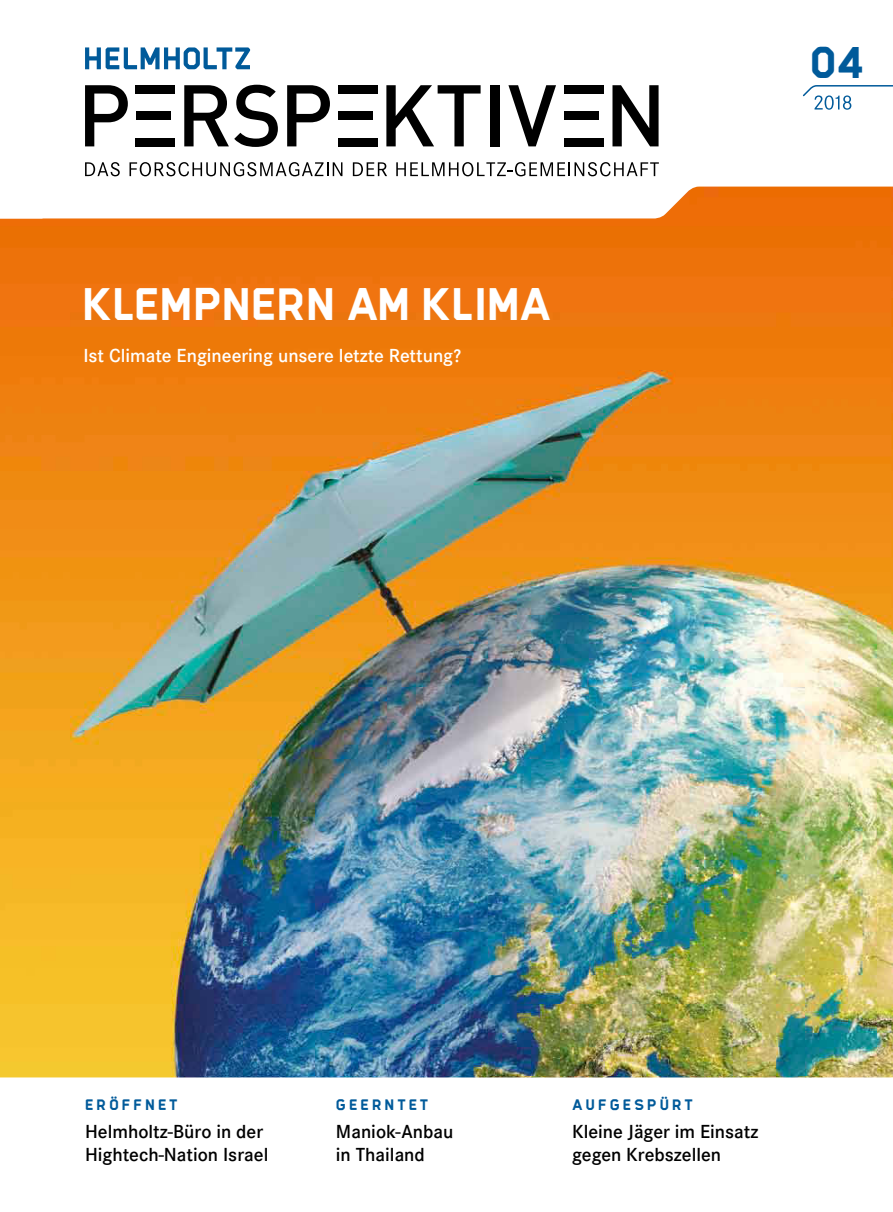
<style>
.page{position:relative;width:893px;height:1212px;background:#fff}
.page>*{position:absolute;margin:0;border:0;box-sizing:border-box;transform-origin:0 0}
.t1{font:700 45px "Hermann";color:#fff}
.t2{font:700 43.8px "Hermann";color:#005a9a}
.t3{font:600 19.5px/23.4px "Corporate S";color:#000}
.t4{font:600 19.5px "Corporate S";color:#fff}
.t5{font:700 15px "Hermann";letter-spacing:.2em;color:#005a9a}
</style>
<div class="page">
<img style="left:0;top:218px;width:893px;height:859px">
<svg style="left:85px;top:49px;width:808px;height:169px"></svg>
<svg style="left:85px;top:162px;width:35px;height:14px"></svg>
<svg style="left:130px;top:162px;width:212px;height:14px"></svg>
<svg style="left:353px;top:162px;width:34px;height:14px"></svg>
<svg style="left:396px;top:162px;width:263px;height:14px"></svg>
<svg style="left:85px;top:85px;width:43px;height:61px"></svg>
<svg style="left:184px;top:85px;width:94px;height:62px"></svg>
<svg style="left:287px;top:85px;width:43px;height:61px"></svg>
<svg style="left:386px;top:85px;width:95px;height:61px"></svg>
<div style="left:490px;top:85px;width:9px;height:61px;background:#000"></div>
<svg style="left:508px;top:85px;width:48px;height:61px"></svg>
<svg style="left:612px;top:85px;width:47px;height:61px"></svg>
<div style="left:136px;top:111px;width:35px;height:9px;background:#000"></div>
<div style="left:136px;top:138px;width:39px;height:8px;background:#000"></div>
<div style="left:136px;top:85px;width:39px;height:9px;background:#000"></div>
<div style="left:338px;top:111px;width:35px;height:9px;background:#000"></div>
<div style="left:338px;top:138px;width:39px;height:8px;background:#000"></div>
<div style="left:338px;top:85px;width:39px;height:9px;background:#000"></div>
<div style="left:564px;top:111px;width:35px;height:9px;background:#000"></div>
<div style="left:564px;top:138px;width:39px;height:8px;background:#000"></div>
<div style="left:564px;top:85px;width:39px;height:9px;background:#000"></div>
<svg style="left:85px;top:47px;width:165px;height:22px"></svg>
<svg style="left:801px;top:84px;width:92px;height:26px"></svg>
<svg style="left:0;top:1077px;width:893px;height:1px"></svg>
<h1 class="t1" style="left:82px;top:279px;width:471px">KLEMPNERN AM KLIMA</h1>
<p class="t4" style="left:83px;top:342px;width:379px">Ist Climate Engineering unsere letzte Rettung?</p>
<h2 class="t2" style="left:810px;top:39px;width:56px">04</h2>
<p class="t5" style="left:85px;top:1096px;width:94px">ERÖFFNET</p>
<p class="t3" style="left:85px;top:1119px;width:185px">Helmholtz-Büro in der<br>Hightech-Nation Israel</p>
<p class="t5" style="left:336px;top:1096px;width:94px">GEERNTET</p>
<p class="t3" style="left:336px;top:1119px;width:119px">Maniok-Anbau in Thailand</p>
<p class="t5" style="left:572px;top:1096px;width:122px">AUFGESPÜRT</p>
<p class="t3" style="left:572px;top:1119px;width:188px">Kleine Jäger im Einsatz gegen Krebszellen</p>
</div>
